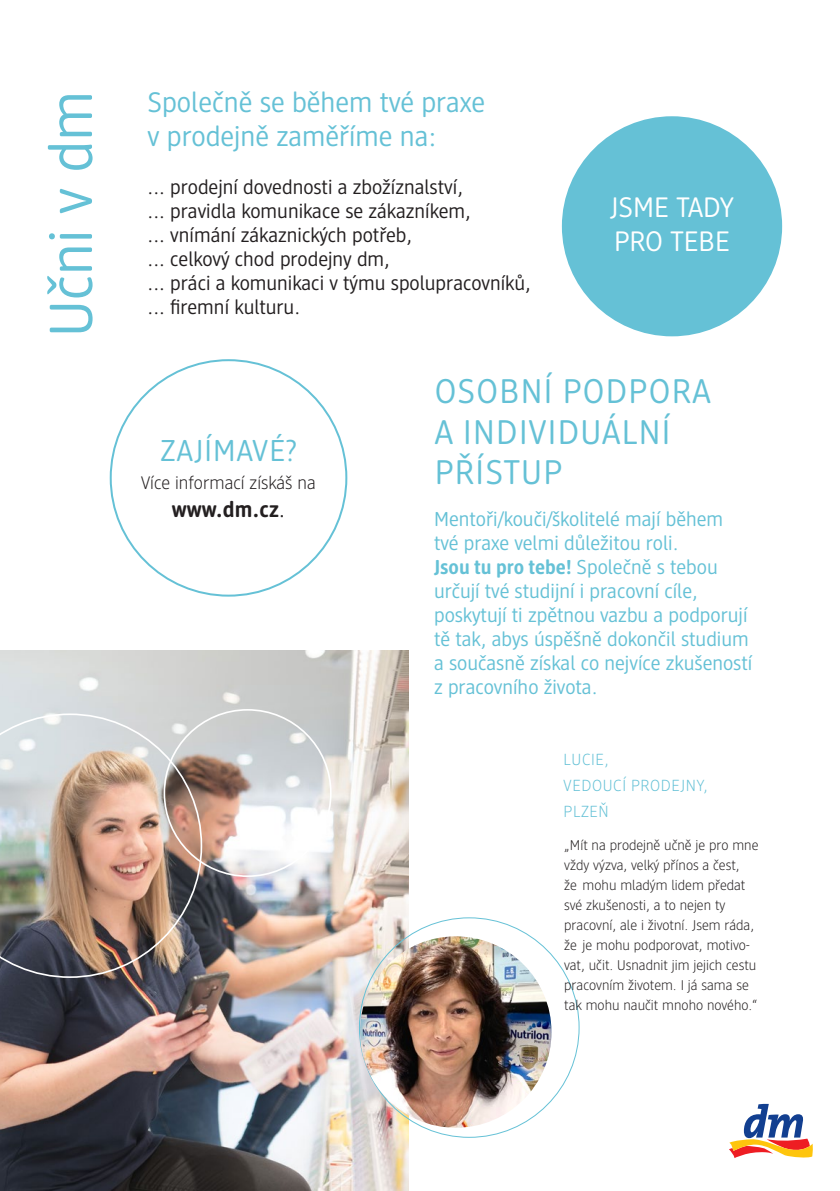
<style>
.page{position:relative;width:840px;height:1191px;background:#fff}
.page>*{position:absolute;margin:0;border:0;box-sizing:border-box;transform-origin:0 0}
.t1{font:60px "DM Brand";color:#65c1d6}
.t2{font:34px/40.8px "DM Brand";letter-spacing:.04em;color:#65c1d6}
.t3{font:30px "DM Brand";letter-spacing:.04em;color:#65c1d6}
.t4{font:28px/34px "DM Brand";color:#65c1d6}
.t5{font:28px/33.6px "DM Brand";color:#fff}
.t6{font:700 22px "DM Brand";color:#231f20}
.t7{font:20px/24px "DM Brand";color:#65c1d6}
.t8{font:20px/24px "DM Brand";color:#231f20}
.t9{font:300 18px "DM Brand";color:#231f20}
.t10{font:300 16px/26px "DM Brand";letter-spacing:.04em;color:#65c1d6}
.t11{font:300 14px/20px "DM Brand";color:#231f20}
.s1{font-weight:400}
.s2{font-weight:700}
</style>
<div class="page">
<img style="left:0;top:651px;width:408px;height:540px">
<img style="left:0;top:713px;width:202px;height:265px">
<div style="left:561px;top:116px;width:220px;height:220px;background:#65c1d6;border-radius:50%"></div>
<svg style="left:729px;top:1103px;width:84px;height:55px"></svg>
<img style="left:360px;top:936px;width:191px;height:191px;border-radius:96px">
<h1 class="t1" style="left:33px;top:337px;width:248px;rotate:-90deg">Učni v dm</h1>
<h3 class="t4" style="left:147px;top:84px;width:339px">Společně se během tvé praxe v prodejně zaměříme na:</h3>
<h3 class="t8" style="left:147px;top:174px;width:385px">... prodejní dovednosti a zbožíznalství,<br>... pravidla komunikace se zákazníkem,<br>... vnímání zákaznických potřeb,<br>... celkový chod prodejny dm,<br>... práci a komunikaci v týmu spolupracovníků, ... firemní kulturu.</h3>
<h3 class="t5" style="left:610px;top:190px;width:125px">JSME TADY<br>PRO TEBE</h3>
<h3 class="t3" style="left:160px;top:432px;width:138px">ZAJÍMAVÉ?</h3>
<p class="t9" style="left:141px;top:471px;width:176px">Více informací získáš na</p>
<h3 class="t6" style="left:172px;top:495px;width:115px">www.dm.cz<span class="s1">.</span></h3>
<h2 class="t2" style="left:434px;top:369px;width:277px">OSOBNÍ PODPORA<br>A INDIVIDUÁLNÍ<br>PŘÍSTUP</h2>
<p class="t7" style="left:434px;top:506px;width:319px">Mentoři/kouči/školitelé mají během tvé praxe velmi důležitou roli.<br><span class="s2">Jsou tu pro tebe!</span> Společně s tebou určují tvé studijní i pracovní cíle, poskytují ti zpětnou vazbu a podporují tě tak, abys úspěšně dokončil studium a současně získal co nejvíce zkušeností z pracovního života.</p>
<p class="t10" style="left:563px;top:746px;width:146px">LUCIE,<br>VEDOUCÍ PRODEJNY,<br>PLZEŇ</p>
<p class="t11" style="left:564px;top:835px;width:195px">„Mít na prodejně učně je pro mne vždy výzva, velký přínos a čest,<br>že mohu mladým lidem předat své zkušenosti, a to nejen ty pracovní, ale i životní. Jsem ráda, že je mohu podporovat, motivo&shy;vat, učit. Usnadnit jim jejich cestu pracovním životem. I já sama se tak mohu naučit mnoho nového.“</p>
</div>
